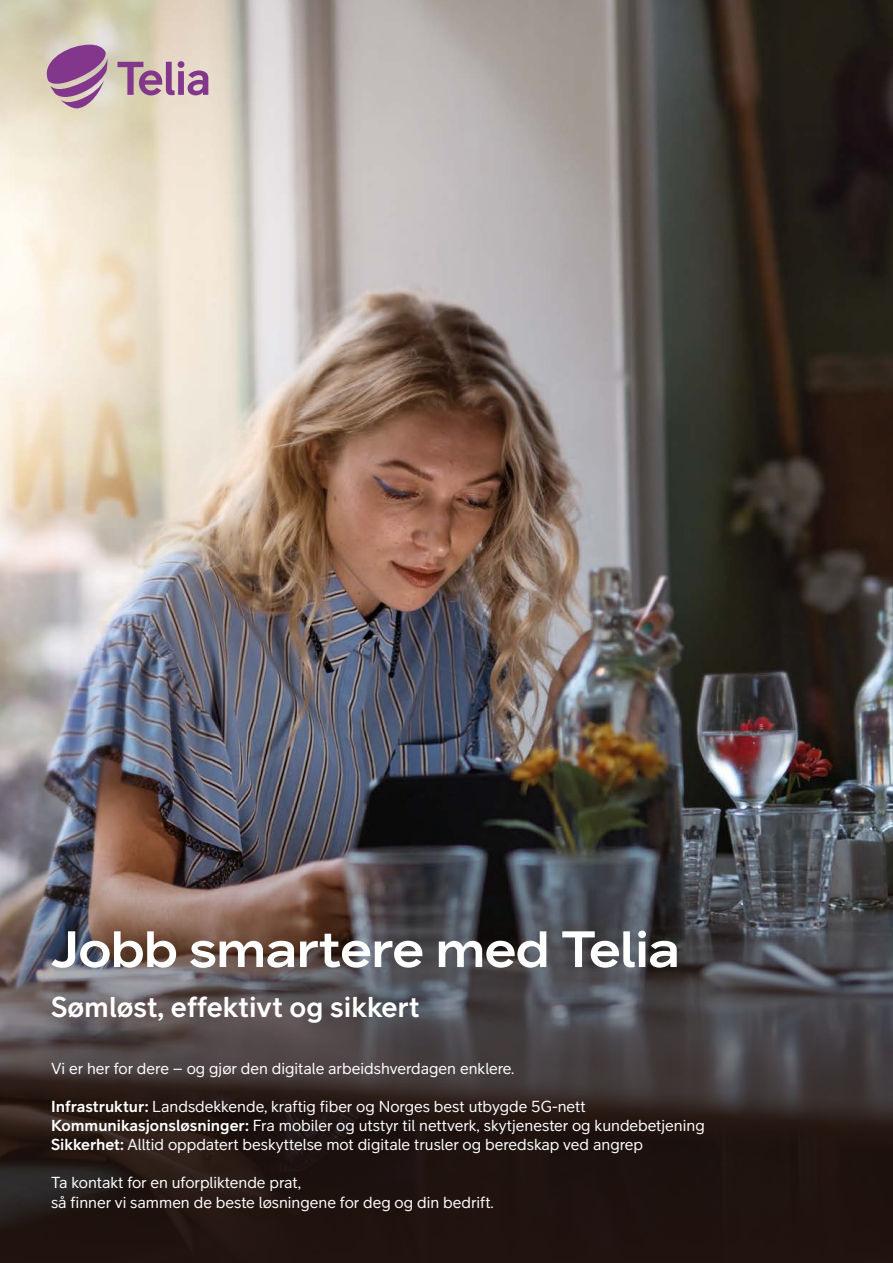
<style>
.page{position:relative;width:893px;height:1263px;background:#fff}
.page>*{position:absolute;margin:0;border:0;box-sizing:border-box;transform-origin:0 0}
.t1{font:51px "Telia Sans Heading Heading";color:#fff}
.t2{font:700 28.65px "Telia Sans";color:#fff}
.t3{font:15.9px/19.2px "Telia Sans";color:#fff}
.s1{font-weight:700}
</style>
<div class="page">
<img style="left:0;top:0;width:893px;height:674px">
<img style="left:0;top:674px;width:893px;height:589px">
<svg style="left:117px;top:61px;width:91px;height:34px;background:#b68fa7"></svg>
<svg style="left:47px;top:45px;width:60px;height:63px;background:#a776a2"></svg>
<h1 class="t1" style="left:51px;top:921px;width:630px">Jobb smartere med Telia</h1>
<h2 class="t2" style="left:51px;top:991px;width:370px">Sømløst, effektivt og sikkert</h2>
<p class="t3" style="left:51px;top:1059px;width:465px">Vi er her for dere – og gjør den digitale arbeidshverdagen enklere.</p>
<p class="t3" style="left:51px;top:1097px;width:655px"><span class="s1">Infrastruktur:</span> Landsdekkende, kraftig fiber og Norges best utbygde 5G-nett<br><span class="s1">Kommunikasjonsløsninger:</span> Fra mobiler og utstyr til nettverk, skytjenester og kundebetjening<br><span class="s1">Sikkerhet:</span> Alltid oppdatert beskyttelse mot digitale trusler og beredskap ved angrep</p>
<p class="t3" style="left:51px;top:1173px;width:444px">Ta kontakt for en uforpliktende prat,<br>så finner vi sammen de beste løsningene for deg og din bedrift.</p>
</div>
